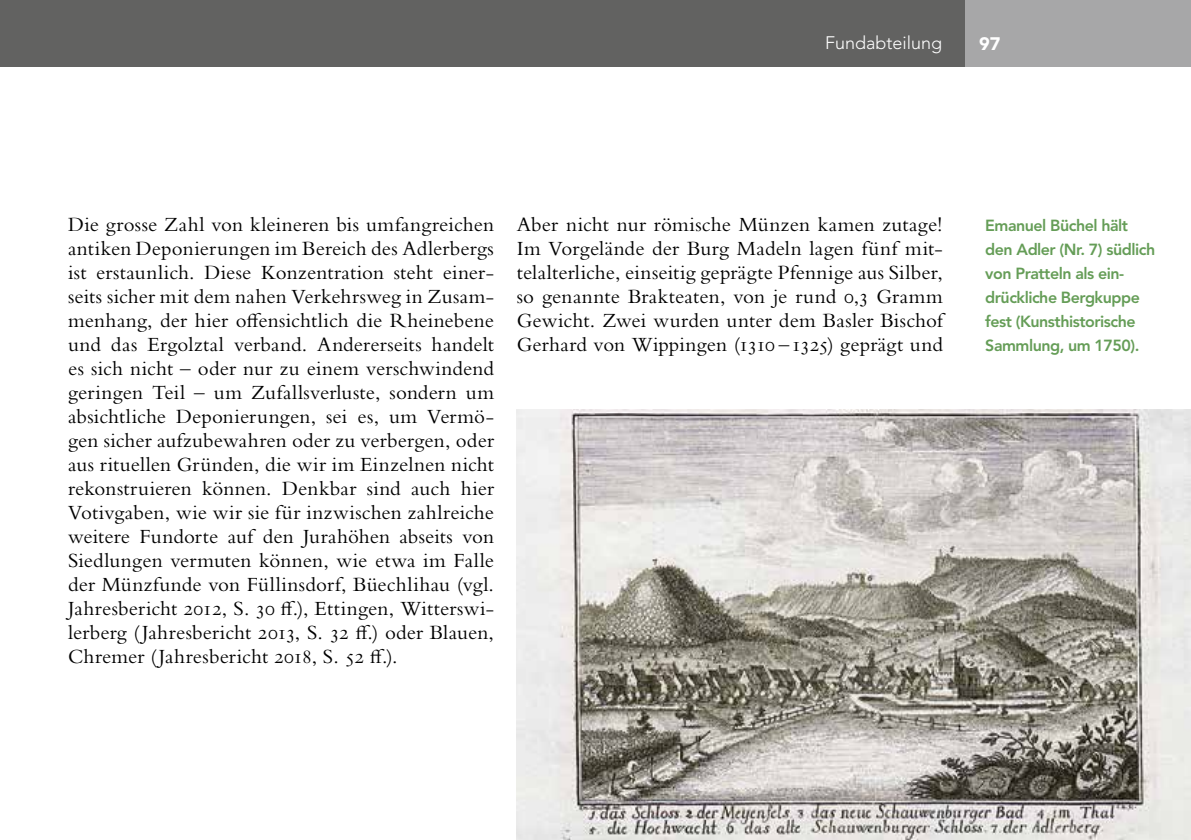
<style>
.page{position:relative;width:1191px;height:840px;background:#fff}
.page>*{position:absolute;margin:0;border:0;box-sizing:border-box;transform-origin:0 0}
.t1{font:21px/24px "Bembo Std";letter-spacing:.005em;color:#000;text-align:justify}
.t2{font:300 18px "Avenir LT Std";color:#fff}
.t3{font:900 18px "Avenir LT Std";color:#fff}
.t4{font:800 16px/24px "Avenir LT Std";letter-spacing:-.03em;color:#659d57}
</style>
<div class="page">
<div style="left:964px;top:0;width:227px;height:67px;background:#a7a7a8"></div>
<div style="left:0;top:0;width:964px;height:67px;background:#626261"></div>
<img style="left:517px;top:409px;width:674px;height:430px">
<p class="t2" style="left:825px;top:32px;width:119px">Fundabteilung</p>
<p class="t3" style="left:979px;top:33px;width:23px">97</p>
<p class="t1" style="left:68px;top:211px;width:427px">Die grosse Zahl von kleineren bis umfangreichen antiken Deponierungen im Bereich des Adlerbergs ist erstaunlich. Diese Konzentration steht einer&shy;seits sicher mit dem nahen Verkehrsweg in Zusam&shy;menhang, der hier offensichtlich die Rheinebene und das Ergolztal verband. Andererseits handelt es sich nicht – oder nur zu einem verschwindend geringen Teil – um Zufallsverluste, sondern um absichtliche Deponierungen, sei es, um Vermö&shy;gen sicher aufzubewahren oder zu verbergen, oder aus rituellen Gründen, die wir im Einzelnen nicht rekonstruieren können. Denkbar sind auch hier Votivgaben, wie wir sie für inzwischen zahlreiche weitere Fundorte auf den Jurahöhen abseits von Siedlungen vermuten können, wie etwa im Falle der Münzfunde von Füllinsdorf, Büechlihau (vgl.<br>Jahresbericht 2012, S. 30 ff.), Ettingen, Witterswi&shy;lerberg (Jahresbericht 2013, S. 32 ff.) oder Blauen, Chremer (Jahresbericht 2018, S. 52 ff.).</p>
<p class="t1" style="left:517px;top:212px;width:427px">Aber nicht nur römische Münzen kamen zutage!<br>Im Vorgelände der Burg Madeln lagen fünf mit&shy;telalterliche, einseitig geprägte Pfennige aus Silber, so genannte Brakteaten, von je rund 0,3 Gramm Gewicht. Zwei wurden unter dem Basler Bischof Gerhard von Wippingen (1310 –1325) geprägt und</p>
<p class="t4" style="left:985px;top:213px;width:171px">Emanuel Büchel hält den Adler (Nr. 7) südlich von Pratteln als ein&shy;drückliche Bergkuppe fest (Kunsthistorische<br>Sammlung, um 1750).</p>
</div>
